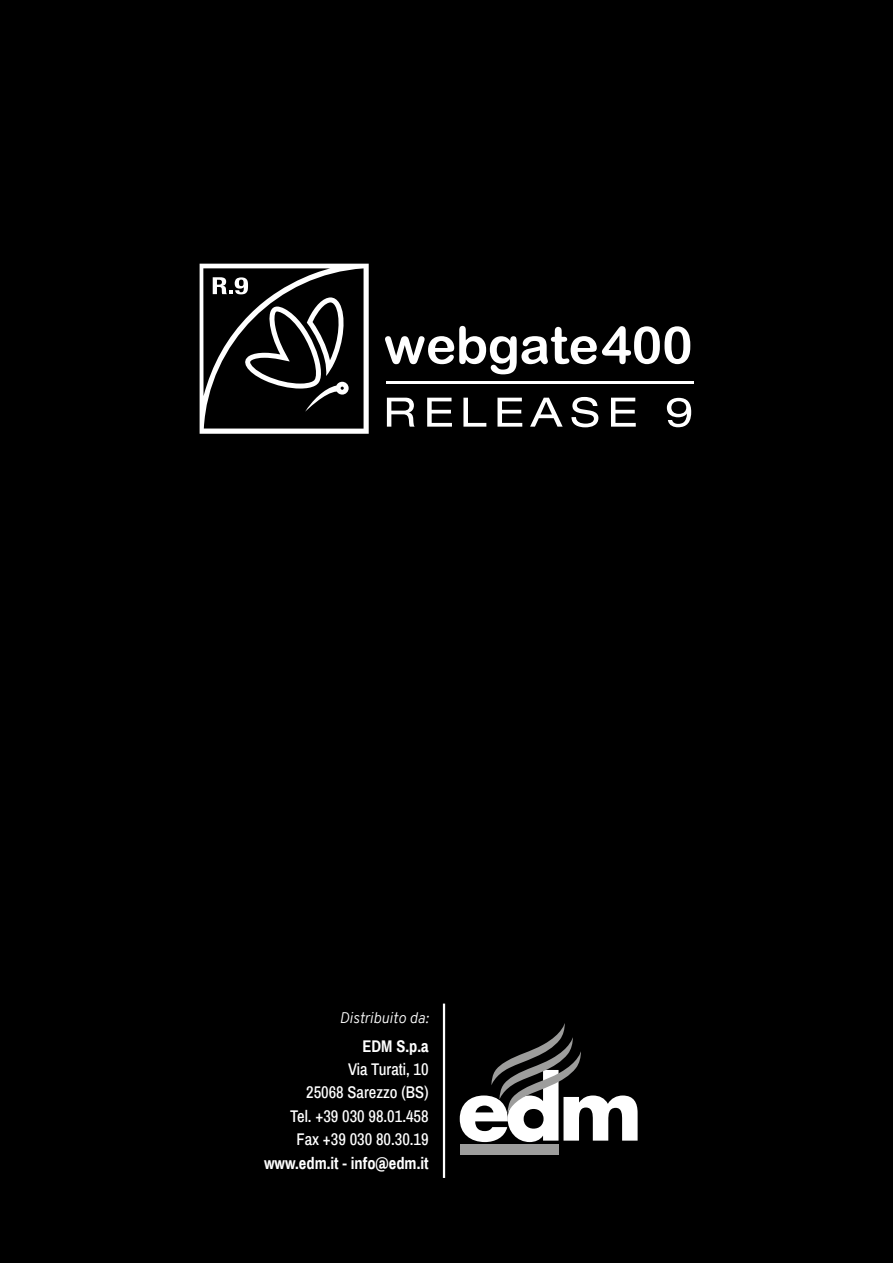
<style>
.page{position:relative;width:893px;height:1263px;background:#000}
.page>*{position:absolute;margin:0;border:0;box-sizing:border-box;transform-origin:0 0}
.t1{font:500 16.5px/23.4px "Archivo Narrow";color:#fff;text-align:right}
.t2{font:700 16.5px "Archivo Narrow";color:#fff}
.t3{font:italic 300 15px "Overpass";color:#fff}
</style>
<div class="page">
<svg style="left:200px;top:264px;width:169px;height:170px"></svg>
<svg style="left:385px;top:326px;width:305px;height:48px"></svg>
<hr style="left:386px;top:381px;width:307px;height:3px;background:#fff">
<svg style="left:387px;top:398px;width:28px;height:29px"></svg>
<svg style="left:427px;top:398px;width:25px;height:29px"></svg>
<svg style="left:463px;top:398px;width:23px;height:29px"></svg>
<svg style="left:497px;top:398px;width:25px;height:29px"></svg>
<svg style="left:530px;top:398px;width:33px;height:29px"></svg>
<svg style="left:571px;top:397px;width:27px;height:30px"></svg>
<svg style="left:611px;top:398px;width:25px;height:29px"></svg>
<svg style="left:667px;top:398px;width:24px;height:29px"></svg>
<hr style="left:443px;top:1003px;width:2px;height:175px;background:#fff">
<svg style="left:460px;top:1023px;width:178px;height:119px"></svg>
<div style="left:460px;top:1144px;width:99px;height:10px;background:#9d9d9c"></div>
<p class="t3" style="left:339px;top:1009px;width:91px">Distribuito da:</p>
<p class="t2" style="left:363px;top:1039px;width:68px">EDM S.p.a</p>
<p class="t1" style="left:290px;top:1058px;width:140px">Via Turati, 10<br>25068 Sarezzo (BS)<br>Tel. +39 030 98.01.458<br>Fax +39 030 80.30.19</p>
<p class="t2" style="left:264px;top:1157px;width:166px">www.edm.it - info@edm.it</p>
</div>
